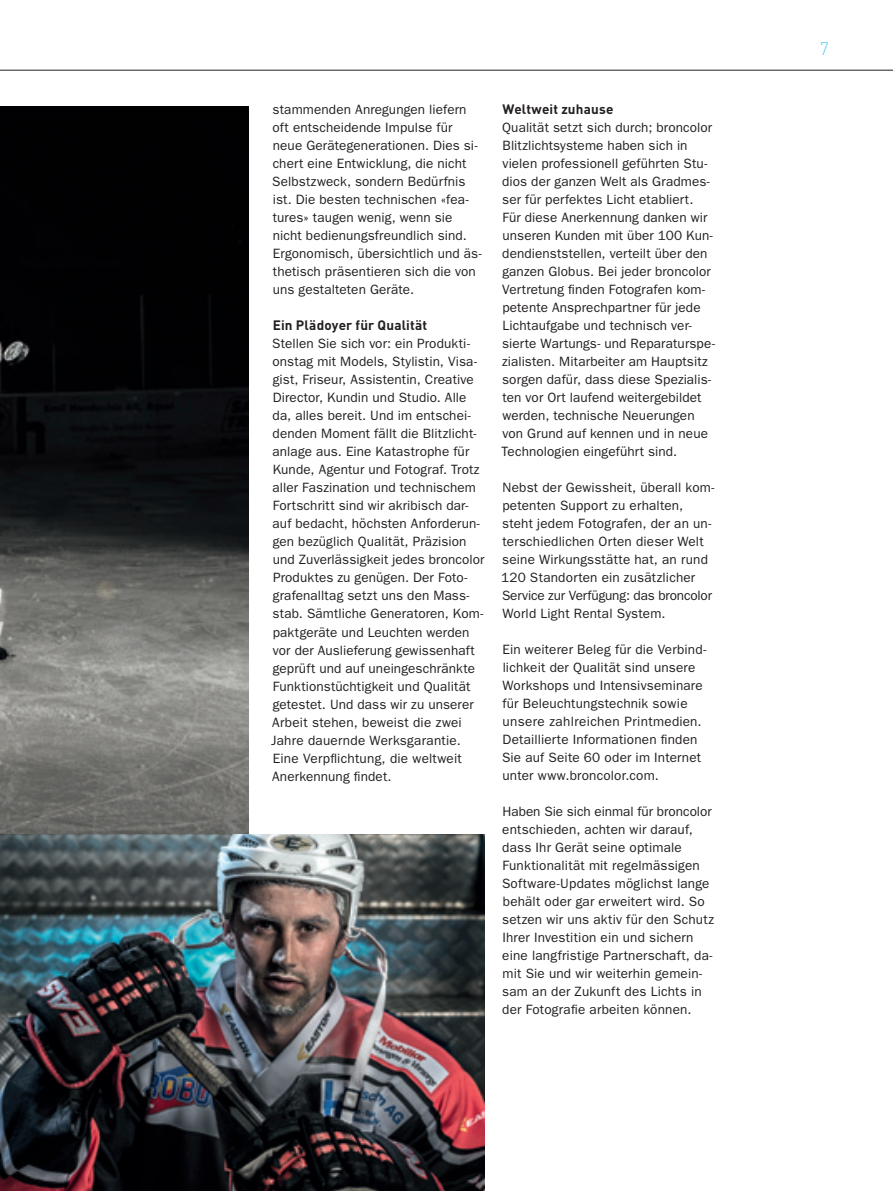
<style>
.page{position:relative;width:893px;height:1191px;background:#fff}
.page>*{position:absolute;margin:0;border:0;box-sizing:border-box;transform-origin:0 0}
.t1{font:300 18px "DINOT";color:#56cbf5}
.t2{font:13.5px/18px "ITC Franklin Gothic Std";letter-spacing:.01em;color:#231f20}
.t3{font:700 13.5px "DINOT";letter-spacing:.01em;color:#231f20}
</style>
<div class="page">
<hr style="left:0;top:70px;width:893px;height:1px;background:#231f20">
<img style="left:0;top:106px;width:249px;height:728px">
<img style="left:0;top:834px;width:485px;height:357px">
<p class="t2" style="left:272px;top:101px;width:211px">stammenden Anregungen liefern oft entscheidende Impulse für neue Gerätegenerationen. Dies si&shy;chert eine Entwicklung, die nicht<br>Selbstzweck, sondern Bedürfnis ist. Die besten technischen «fea&shy;tures» taugen wenig, wenn sie nicht bedienungsfreundlich sind.<br>Ergonomisch, übersichtlich und äs&shy;thetisch präsentieren sich die von uns gestalteten Geräte.</p>
<p class="t3" style="left:273px;top:316px;width:156px">Ein Plädoyer für Qualität</p>
<p class="t2" style="left:271px;top:335px;width:215px">Stellen Sie sich vor: ein Produkti&shy;onstag mit Models, Stylistin, Visa&shy;gist, Friseur, Assistentin, Creative Director, Kundin und Studio. Alle da, alles bereit. Und im entschei&shy;denden Moment fällt die Blitzlicht&shy;anlage aus. Eine Katastrophe für Kunde, Agentur und Fotograf. Trotz aller Faszination und technischem Fortschritt sind wir akribisch dar&shy;auf bedacht, höchsten Anforderun&shy;gen bezüglich Qualität, Präzision und Zuverlässigkeit jedes broncolor Produktes zu genügen. Der Foto&shy;grafenalltag setzt uns den Mass&shy;stab. Sämtliche Generatoren, Kom&shy;paktgeräte und Leuchten werden vor der Auslieferung gewissenhaft geprüft und auf uneingeschränkte Funktionstüchtigkeit und Qualität getestet. Und dass wir zu unserer Arbeit stehen, beweist die zwei Jahre dauernde Werksgarantie.<br>Eine Verpflichtung, die weltweit Anerkennung findet.</p>
<p class="t3" style="left:502px;top:100px;width:112px">Weltweit zuhause</p>
<p class="t2" style="left:501px;top:119px;width:215px">Qualität setzt sich durch; broncolor Blitzlichtsysteme haben sich in vielen professionell geführten Stu&shy;dios der ganzen Welt als Gradmes&shy;ser für perfektes Licht etabliert.<br>Für diese Anerkennung danken wir unseren Kunden mit über 100 Kun&shy;dendienststellen, verteilt über den ganzen Globus. Bei jeder broncolor Vertretung finden Fotografen kom&shy;petente Ansprechpartner für jede Lichtaufgabe und technisch ver&shy;sierte Wartungs- und Reparaturspe&shy;zialisten. Mitarbeiter am Hauptsitz sorgen dafür, dass diese Spezialis&shy;ten vor Ort laufend weitergebildet werden, technische Neuerungen von Grund auf kennen und in neue Technologien eingeführt sind.</p>
<p class="t2" style="left:501px;top:479px;width:215px">Nebst der Gewissheit, überall kom&shy;petenten Support zu erhalten, steht jedem Fotografen, der an un&shy;terschiedlichen Orten dieser Welt seine Wirkungsstätte hat, an rund 120 Standorten ein zusätzlicher Service zur Verfügung: das broncolor World Light Rental System.</p>
<p class="t2" style="left:502px;top:641px;width:206px">Ein weiterer Beleg für die Verbind&shy;lichkeit der Qualität sind unsere Workshops und Intensivseminare für Beleuchtungstechnik sowie unsere zahlreichen Printmedien.<br>Detaillierte Informationen finden Sie auf Seite 60 oder im Internet unter www.broncolor.com.</p>
<p class="t2" style="left:502px;top:803px;width:214px">Haben Sie sich einmal für broncolor entschieden, achten wir darauf, dass Ihr Gerät seine optimale Funktionalität mit regelmässigen Software-Updates möglichst lange behält oder gar erweitert wird. So setzen wir uns aktiv für den Schutz Ihrer Investition ein und sichern eine langfristige Partnerschaft, da&shy;mit Sie und wir weiterhin gemein&shy;sam an der Zukunft des Lichts in der Fotografie arbeiten können.</p>
<h1 class="t1" style="left:820px;top:37px;width:11px">7</h1>
</div>
